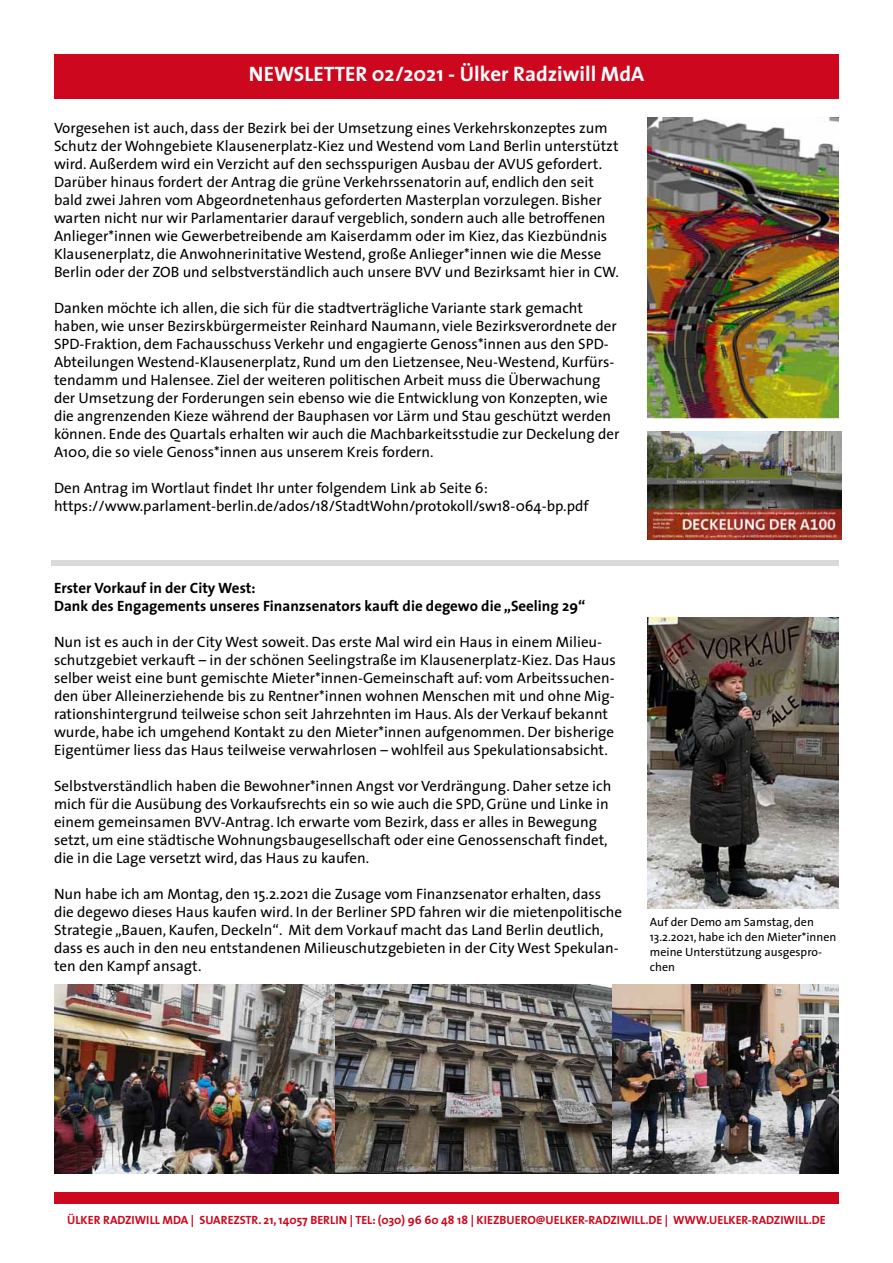
<style>
.page{position:relative;width:893px;height:1263px;background:#fff}
.page>*{position:absolute;margin:0;border:0;box-sizing:border-box;transform-origin:0 0}
.t1{font:700 21px "The Sans";color:#fff}
.t2{font:15px/18px "The Sans";color:#000}
.t3{font:700 15px/18px "The Sans";color:#000}
.t4{font:700 12px "The Sans";color:#cd071e}
.t5{font:12px/15px "The Sans";color:#000}
</style>
<div class="page">
<div style="left:54px;top:54px;width:784px;height:45px;background:#cd071e"></div>
<div style="left:54px;top:1192px;width:785px;height:12px;background:#cd071e"></div>
<img style="left:648px;top:431px;width:193px;height:109px">
<div style="left:51px;top:560px;width:788px;height:6px;background:#d9dadb"></div>
<img style="left:54px;top:985px;width:281px;height:189px">
<img style="left:648px;top:617px;width:191px;height:291px">
<img style="left:335px;top:985px;width:290px;height:189px">
<img style="left:612px;top:984px;width:227px;height:189px">
<img style="left:648px;top:118px;width:191px;height:301px">
<h1 class="t1" style="left:249px;top:56px;width:397px">NEWSLETTER 02/2021 - Ülker Radziwill MdA</h1>
<p class="t2" style="left:54px;top:119px;width:566px">Vorgesehen ist auch, dass der Bezirk bei der Umsetzung eines Verkehrskonzeptes zum Schutz der Wohngebiete Klausenerplatz-Kiez und Westend vom Land Berlin unterstützt wird. Außerdem wird ein Verzicht auf den sechsspurigen Ausbau der AVUS gefordert.<br>Darüber hinaus fordert der Antrag die grüne Verkehrssenatorin auf, endlich den seit bald zwei Jahren vom Abgeordnetenhaus geforderten Masterplan vorzulegen. Bisher warten nicht nur wir Parlamentarier darauf vergeblich, sondern auch alle betroffenen Anlieger*innen wie Gewerbetreibende am Kaiserdamm oder im Kiez, das Kiezbündnis Klausenerplatz, die Anwohnerinitative Westend, große Anlieger*innen wie die Messe Berlin oder der ZOB und selbstverständlich auch unsere BVV und Bezirksamt hier in CW.</p>
<p class="t2" style="left:54px;top:299px;width:567px">Danken möchte ich allen, die sich für die stadtverträgliche Variante stark gemacht haben, wie unser Bezirskbürgermeister Reinhard Naumann, viele Bezirksverordnete der SPD-Fraktion, dem Fachausschuss Verkehr und engagierte Genoss*innen aus den SPD-Abteilungen Westend-Klausenerplatz, Rund um den Lietzensee, Neu-Westend, Kurfürs&shy;tendamm und Halensee. Ziel der weiteren politischen Arbeit muss die Überwachung der Umsetzung der Forderungen sein ebenso wie die Entwicklung von Konzepten, wie die angrenzenden Kieze während der Bauphasen vor Lärm und Stau geschützt werden können. Ende des Quartals erhalten wir auch die Machbarkeitsstudie zur Deckelung der A100, die so viele Genoss*innen aus unserem Kreis fordern.</p>
<p class="t2" style="left:54px;top:479px;width:536px">Den Antrag im Wortlaut findet Ihr unter folgendem Link ab Seite 6: https://www.parlament-berlin.de/ados/18/StadtWohn/protokoll/sw18-064-bp.pdf</p>
<p class="t3" style="left:54px;top:578px;width:533px">Erster Vorkauf in der City West:<br>Dank des Engagements unseres Finanzsenators kauft die degewo die „Seeling 29“</p>
<p class="t2" style="left:54px;top:632px;width:563px">Nun ist es auch in der City West soweit. Das erste Mal wird ein Haus in einem Milieu&shy;schutzgebiet verkauft – in der schönen Seelingstraße im Klausenerplatz-Kiez. Das Haus selber weist eine bunt gemischte Mieter*innen-Gemeinschaft auf: vom Arbeitssuchen&shy;den über Alleinerziehende bis zu Rentner*innen wohnen Menschen mit und ohne Mig&shy;rationshintergrund teilweise schon seit Jahrzehnten im Haus. Als der Verkauf bekannt wurde, habe ich umgehend Kontakt zu den Mieter*innen aufgenommen. Der bisherige Eigentümer liess das Haus teilweise verwahrlosen – wohlfeil aus Spekulationsabsicht.</p>
<p class="t2" style="left:54px;top:776px;width:559px">Selbstverständlich haben die Bewohner*innen Angst vor Verdrängung. Daher setze ich mich für die Ausübung des Vorkaufsrechts ein so wie auch die SPD, Grüne und Linke in einem gemeinsamen BVV-Antrag. Ich erwarte vom Bezirk, dass er alles in Bewegung setzt, um eine städtische Wohnungsbaugesellschaft oder eine Genossenschaft findet, die in die Lage versetzt wird, das Haus zu kaufen.</p>
<p class="t2" style="left:54px;top:884px;width:570px">Nun habe ich am Montag, den 15.2.2021 die Zusage vom Finanzsenator erhalten, dass die degewo dieses Haus kaufen wird. In der Berliner SPD fahren wir die mietenpolitische Strategie „Bauen, Kaufen, Deckeln“. Mit dem Vorkauf macht das Land Berlin deutlich, dass es auch in den neu entstandenen Milieuschutzgebieten in der City West Spekulan&shy;ten den Kampf ansagt.</p>
<p class="t5" style="left:650px;top:913px;width:188px">Auf der Demo am Samstag, den<br>13.2.2021, habe ich den Mieter*innen meine Unterstützung ausgespro&shy;chen</p>
<p class="t4" style="left:67px;top:1210px;width:760px">ÜLKER RADZIWILL MDA | SUAREZSTR. 21, 14057 BERLIN | TEL: (030) 96 60 48 18 | KIEZBUERO@UELKER-RADZIWILL.DE | WWW.UELKER-RADZIWILL.DE</p>
</div>
